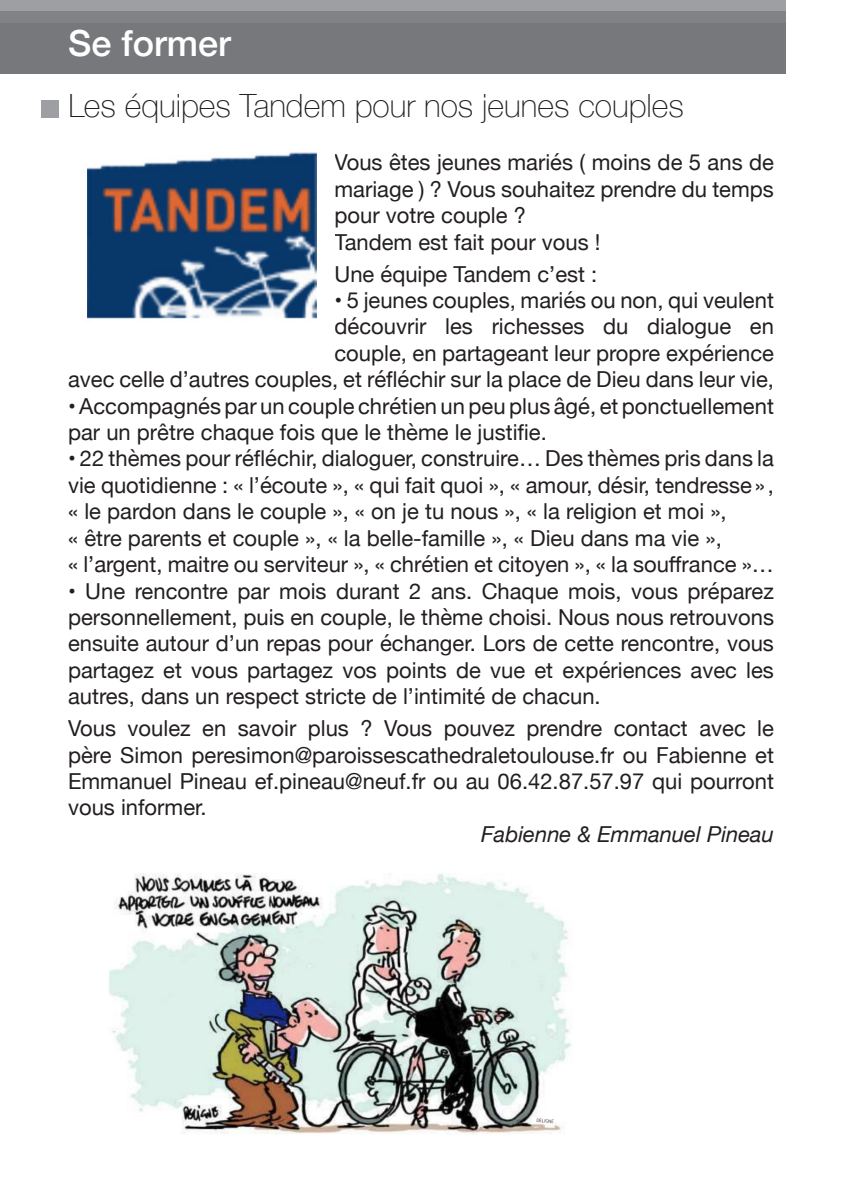
<style>
.page{position:relative;width:842px;height:1191px;background:#fff}
.page>*{position:absolute;margin:0;border:0;box-sizing:border-box;transform-origin:0 0}
.t1{font:500 36px "Helvetica Neue";color:#fff}
.t2{font:100 32px "Helvetica Neue";color:#231f20}
.t3{font:22px/26.4px "Helvetica Neue";color:#231f20;text-align:justify}
.t4{font:italic 22px "Helvetica Neue";color:#231f20}
</style>
<div class="page">
<div style="left:0;top:21px;width:785px;height:53px;background:#76787b"></div>
<div style="left:0;top:0;width:785px;height:11px;background:#9d9fa2"></div>
<div style="left:0;top:11px;width:785px;height:12px;background:#808285"></div>
<div style="left:41px;top:101px;width:18px;height:17px;background:#9d9fa2"></div>
<img style="left:87px;top:152px;width:230px;height:167px">
<img style="left:109px;top:873px;width:463px;height:261px">
<p class="t1" style="left:68px;top:15px;width:164px">Se former</p>
<p class="t2" style="left:68px;top:81px;width:617px">Les équipes Tandem pour nos jeunes couples</p>
<p class="t3" style="left:334px;top:151px;width:441px">Vous êtes jeunes mariés ( moins de 5 ans de mariage ) ? Vous souhaitez prendre du temps pour votre couple ?</p>
<p class="t3" style="left:334px;top:230px;width:268px">Tandem est fait pour vous !</p>
<p class="t3" style="left:334px;top:262px;width:264px">Une équipe Tandem c’est :</p>
<p class="t3" style="left:68px;top:288px;width:707px;text-align:right">• 5 jeunes couples, mariés ou non, qui veulent<br>découvrir les richesses du dialogue en<br>couple, en partageant leur propre expérience<br>avec celle d’autres couples, et réfléchir sur la place de Dieu dans leur vie,</p>
<p class="t3" style="left:68px;top:394px;width:707px">• Accompagnés par un couple chrétien un peu plus âgé, et ponctuellement par un prêtre chaque fois que le thème le justifie.</p>
<p class="t3" style="left:68px;top:447px;width:707px">• 22 thèmes pour réfléchir, dialoguer, construire… Des thèmes pris dans la vie quotidienne : « l’écoute », « qui fait quoi », « amour, désir, tendresse», « le pardon dans le couple », « on je tu nous », « la religion et moi »,</p>
<p class="t3" style="left:68px;top:526px;width:655px">« être parents et couple », « la belle-famille », « Dieu dans ma vie »,</p>
<p class="t3" style="left:68px;top:552px;width:707px">« l’argent, maitre ou serviteur », « chrétien et citoyen », « la souffrance »…</p>
<p class="t3" style="left:68px;top:579px;width:707px">• Une rencontre par mois durant 2 ans. Chaque mois, vous préparez personnellement, puis en couple, le thème choisi. Nous nous retrouvons ensuite autour d’un repas pour échanger. Lors de cette rencontre, vous partagez et vous partagez vos points de vue et expériences avec les autres, dans un respect stricte de l’intimité de chacun.</p>
<p class="t3" style="left:68px;top:716px;width:707px">Vous voulez en savoir plus ? Vous pouvez prendre contact avec le père Simon peresimon@paroissescathedraletoulouse.fr ou Fabienne et Emmanuel Pineau ef.pineau@neuf.fr ou au 06.42.87.57.97 qui pourront vous informer.</p>
<p class="t4" style="left:481px;top:818px;width:294px">Fabienne &amp; Emmanuel Pineau</p>
</div>
